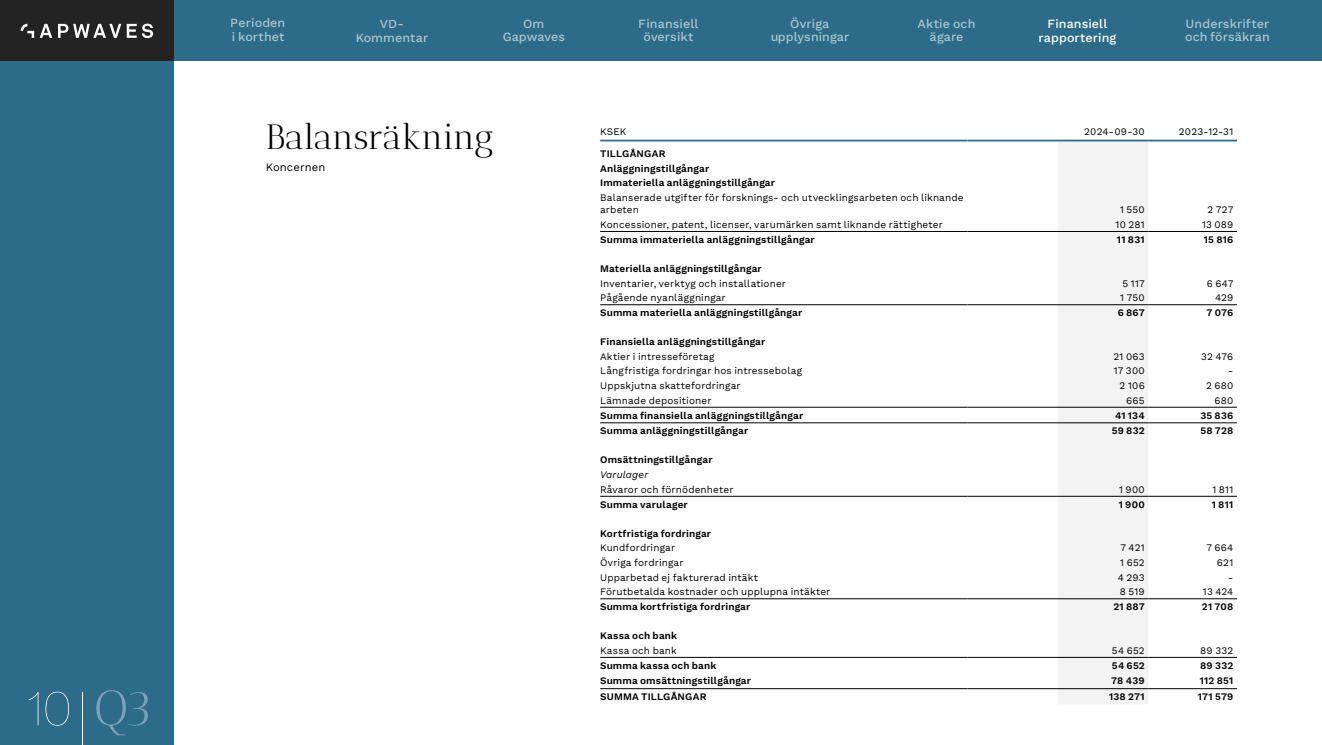
<style>
.page{position:relative;width:1322px;height:745px;background:#fff}
.page>*{position:absolute;margin:0;border:0;box-sizing:border-box;transform-origin:0 0}
.t1{font:50px "Work Sans";color:#fff}
.t2{font:35px "Antic Didone";letter-spacing:-.015em;color:#000}
.t3{font:12.5px/13.8px "Work Sans";letter-spacing:.01em;color:#fff;text-align:center}
.t4{font:11.25px "Work Sans";letter-spacing:.01em;color:#000}
.t5{font:10px/14.6px "Work Sans";letter-spacing:.015em;color:#000}
.t6{font:italic 10px "Work Sans";letter-spacing:.015em;color:#000}
.s1{font-family:"Antic Didone";color:#7ba2bb}
</style>
<div class="page">
<div style="left:174px;top:0;width:1148px;height:61px;background:#2c6c88"></div>
<div style="left:0;top:61px;width:174px;height:683px;background:#2c6c88"></div>
<div style="left:1058px;top:141px;width:90px;height:562px;background:#f3f3f3"></div>
<hr style="left:600px;top:407px;width:367px;height:1px;background:#000">
<hr style="left:967px;top:407px;width:91px;height:1px;background:#000">
<hr style="left:1058px;top:407px;width:90px;height:1px;background:#000">
<hr style="left:1148px;top:407px;width:89px;height:1px;background:#000">
<hr style="left:600px;top:422px;width:367px;height:1px;background:#000">
<hr style="left:967px;top:422px;width:91px;height:1px;background:#000">
<hr style="left:1058px;top:422px;width:90px;height:1px;background:#000">
<hr style="left:1148px;top:422px;width:89px;height:1px;background:#000">
<hr style="left:600px;top:495px;width:367px;height:1px;background:#000">
<hr style="left:967px;top:495px;width:91px;height:1px;background:#000">
<hr style="left:1058px;top:495px;width:90px;height:1px;background:#000">
<hr style="left:1148px;top:495px;width:89px;height:1px;background:#000">
<hr style="left:600px;top:598px;width:367px;height:1px;background:#000">
<hr style="left:967px;top:598px;width:91px;height:1px;background:#000">
<hr style="left:1058px;top:598px;width:90px;height:1px;background:#000">
<hr style="left:1148px;top:598px;width:89px;height:1px;background:#000">
<hr style="left:600px;top:656px;width:367px;height:1px;background:#000">
<hr style="left:967px;top:656px;width:91px;height:1px;background:#000">
<hr style="left:1058px;top:656px;width:90px;height:1px;background:#000">
<hr style="left:1148px;top:656px;width:89px;height:1px;background:#000">
<hr style="left:600px;top:688px;width:367px;height:1px;background:#000">
<hr style="left:967px;top:688px;width:91px;height:1px;background:#000">
<hr style="left:1058px;top:688px;width:90px;height:1px;background:#000">
<hr style="left:1148px;top:688px;width:89px;height:1px;background:#000">
<hr style="left:967px;top:140px;width:91px;height:1px;background:#2c6c88">
<hr style="left:1058px;top:140px;width:90px;height:1px;background:#2c6c88">
<hr style="left:1148px;top:140px;width:89px;height:1px;background:#2c6c88">
<hr style="left:600px;top:140px;width:367px;height:1px;background:#2c6c88">
<hr style="left:600px;top:231px;width:367px;height:1px;background:#000">
<hr style="left:967px;top:231px;width:91px;height:1px;background:#000">
<hr style="left:1058px;top:231px;width:90px;height:1px;background:#000">
<hr style="left:1148px;top:231px;width:89px;height:1px;background:#000">
<hr style="left:600px;top:304px;width:367px;height:1px;background:#000">
<hr style="left:967px;top:304px;width:91px;height:1px;background:#000">
<hr style="left:1058px;top:304px;width:90px;height:1px;background:#000">
<hr style="left:1148px;top:304px;width:89px;height:1px;background:#000">
<div style="left:0;top:0;width:174px;height:61px;background:#232323"></div>
<svg style="left:40px;top:24px;width:12px;height:14px"></svg>
<svg style="left:58px;top:24px;width:63px;height:14px"></svg>
<svg style="left:127px;top:24px;width:26px;height:14px"></svg>
<svg style="left:21px;top:24px;width:13px;height:14px"></svg>
<hr style="left:82px;top:691px;width:1px;height:53px;background:#fff">
<h1 class="t1" style="left:27px;top:669px;width:126px">10 <span class="s1">Q3</span></h1>
<p class="t3" style="left:770px;top:16px;width:81px">Övriga upplysningar</p>
<p class="t3" style="left:231px;top:16px;width:56px;text-align:left">Perioden i korthet</p>
<p class="t3" style="left:639px;top:16px;width:61px">Finansiell översikt</p>
<p class="t3" style="left:1185px;top:16px;width:86px;text-align:left">Underskrifter och försäkran</p>
<p class="t3" style="left:502px;top:16px;width:64px">Om<br>Gapwaves</p>
<p class="t3" style="left:917px;top:16px;width:59px">Aktie och ägare</p>
<p class="t3" style="left:355px;top:17px;width:74px">VD-<br>Kommentar</p>
<p class="t3" style="left:1038px;top:17px;width:79px">Finansiell rapportering</p>
<h2 class="t2" style="left:266px;top:116px;width:230px">Balansräkning</h2>
<p class="t4" style="left:266px;top:158px;width:61px">Koncernen</p>
<p class="t5" style="left:600px;top:124px;width:28px">KSEK</p>
<p class="t5" style="left:1084px;top:124px;width:62px">2024-09-30</p>
<p class="t5" style="left:1179px;top:124px;width:56px">2023-12-31</p>
<p class="t5" style="left:600px;top:146px;width:365px">TILLGÅNGAR<br>Anläggningstillgångar<br>Immateriella anläggningstillgångar<br>Balanserade utgifter för forsknings- och utvecklingsarbeten och liknande</p>
<p class="t5" style="left:600px;top:202px;width:40px">arbeten</p>
<p class="t5" style="left:1120px;top:202px;width:26px">1 550</p>
<p class="t5" style="left:1207px;top:202px;width:27px">2 727</p>
<p class="t5" style="left:600px;top:217px;width:344px">Koncessioner, patent, licenser, varumärken samt liknande rättigheter</p>
<p class="t5" style="left:1115px;top:217px;width:31px">10 281</p>
<p class="t5" style="left:1202px;top:217px;width:33px">13 089</p>
<p class="t5" style="left:600px;top:231px;width:216px">Summa immateriella anläggningstillgångar</p>
<p class="t5" style="left:1117px;top:231px;width:29px">11 831</p>
<p class="t5" style="left:1204px;top:231px;width:31px">15 816</p>
<p class="t5" style="left:600px;top:260px;width:187px">Materiella anläggningstillgångar<br>Inventarier, verktyg och installationer</p>
<p class="t5" style="left:1122px;top:275px;width:24px">5 117</p>
<p class="t5" style="left:1206px;top:275px;width:28px">6 647</p>
<p class="t5" style="left:600px;top:290px;width:127px">Pågående nyanläggningar</p>
<p class="t5" style="left:1120px;top:290px;width:26px">1 750</p>
<p class="t5" style="left:1215px;top:290px;width:20px">429</p>
<p class="t5" style="left:600px;top:305px;width:204px">Summa materiella anläggningstillgångar</p>
<p class="t5" style="left:1117px;top:305px;width:29px">6 867</p>
<p class="t5" style="left:1206px;top:305px;width:28px">7 076</p>
<p class="t5" style="left:600px;top:334px;width:167px">Finansiella anläggningstillgångar<br>Aktier i intresseföretag</p>
<p class="t5" style="left:1113px;top:348px;width:33px">21 063</p>
<p class="t5" style="left:1201px;top:348px;width:34px">32 476</p>
<p class="t5" style="left:600px;top:363px;width:203px">Långfristiga fordringar hos intressebolag</p>
<p class="t5" style="left:1113px;top:363px;width:33px">17 300</p>
<p class="t5" style="left:1228px;top:363px;width:7px">-</p>
<p class="t5" style="left:600px;top:377px;width:142px">Uppskjutna skattefordringar</p>
<p class="t5" style="left:1119px;top:377px;width:27px">2 106</p>
<p class="t5" style="left:1206px;top:377px;width:29px">2 680</p>
<p class="t5" style="left:600px;top:392px;width:113px">Lämnade depositioner</p>
<p class="t5" style="left:1126px;top:392px;width:20px">665</p>
<p class="t5" style="left:1214px;top:392px;width:20px">680</p>
<p class="t5" style="left:600px;top:407px;width:205px">Summa finansiella anläggningstillgångar</p>
<p class="t5" style="left:1115px;top:407px;width:31px">41 134</p>
<p class="t5" style="left:1200px;top:407px;width:35px">35 836</p>
<p class="t5" style="left:600px;top:422px;width:150px">Summa anläggningstillgångar</p>
<p class="t5" style="left:1111px;top:422px;width:35px">59 832</p>
<p class="t5" style="left:1200px;top:422px;width:35px">58 728</p>
<p class="t5" style="left:600px;top:452px;width:114px">Omsättningstillgångar</p>
<p class="t6" style="left:600px;top:466px;width:50px">Varulager</p>
<p class="t5" style="left:600px;top:481px;width:135px">Råvaror och förnödenheter</p>
<p class="t5" style="left:1119px;top:481px;width:27px">1 900</p>
<p class="t5" style="left:1212px;top:481px;width:22px">1 811</p>
<p class="t5" style="left:600px;top:496px;width:89px">Summa varulager</p>
<p class="t5" style="left:1119px;top:496px;width:27px">1 900</p>
<p class="t5" style="left:1211px;top:496px;width:23px">1 811</p>
<p class="t5" style="left:600px;top:525px;width:113px">Kortfristiga fordringar<br>Kundfordringar</p>
<p class="t5" style="left:1120px;top:540px;width:26px">7 421</p>
<p class="t5" style="left:1206px;top:540px;width:29px">7 664</p>
<p class="t5" style="left:600px;top:554px;width:85px">Övriga fordringar</p>
<p class="t5" style="left:1120px;top:554px;width:26px">1 652</p>
<p class="t5" style="left:1217px;top:554px;width:18px">621</p>
<p class="t5" style="left:600px;top:569px;width:159px">Upparbetad ej fakturerad intäkt</p>
<p class="t5" style="left:1118px;top:569px;width:28px">4 293</p>
<p class="t5" style="left:600px;top:583px;width:232px">Förutbetalda kostnader och upplupna intäkter</p>
<p class="t5" style="left:1119px;top:583px;width:27px">8 519</p>
<p class="t5" style="left:1203px;top:583px;width:32px">13 424</p>
<p class="t5" style="left:600px;top:598px;width:152px">Summa kortfristiga fordringar</p>
<p class="t5" style="left:1113px;top:598px;width:33px">21 887</p>
<p class="t5" style="left:1202px;top:598px;width:33px">21 708</p>
<p class="t5" style="left:600px;top:627px;width:79px">Kassa och bank<br>Kassa och bank</p>
<p class="t5" style="left:1112px;top:642px;width:34px">54 652</p>
<p class="t5" style="left:1200px;top:642px;width:35px">89 332</p>
<p class="t5" style="left:600px;top:657px;width:118px">Summa kassa och bank</p>
<p class="t5" style="left:1112px;top:657px;width:34px">54 652</p>
<p class="t5" style="left:1200px;top:657px;width:35px">89 332</p>
<p class="t5" style="left:600px;top:672px;width:152px">Summa omsättningstillgångar</p>
<p class="t5" style="left:1111px;top:672px;width:35px">78 439</p>
<p class="t5" style="left:1199px;top:672px;width:35px">112 851</p>
<p class="t5" style="left:600px;top:688px;width:108px">SUMMA TILLGÅNGAR</p>
<p class="t5" style="left:1109px;top:688px;width:37px">138 271</p>
<p class="t5" style="left:1198px;top:688px;width:37px">171 579</p>
</div>
